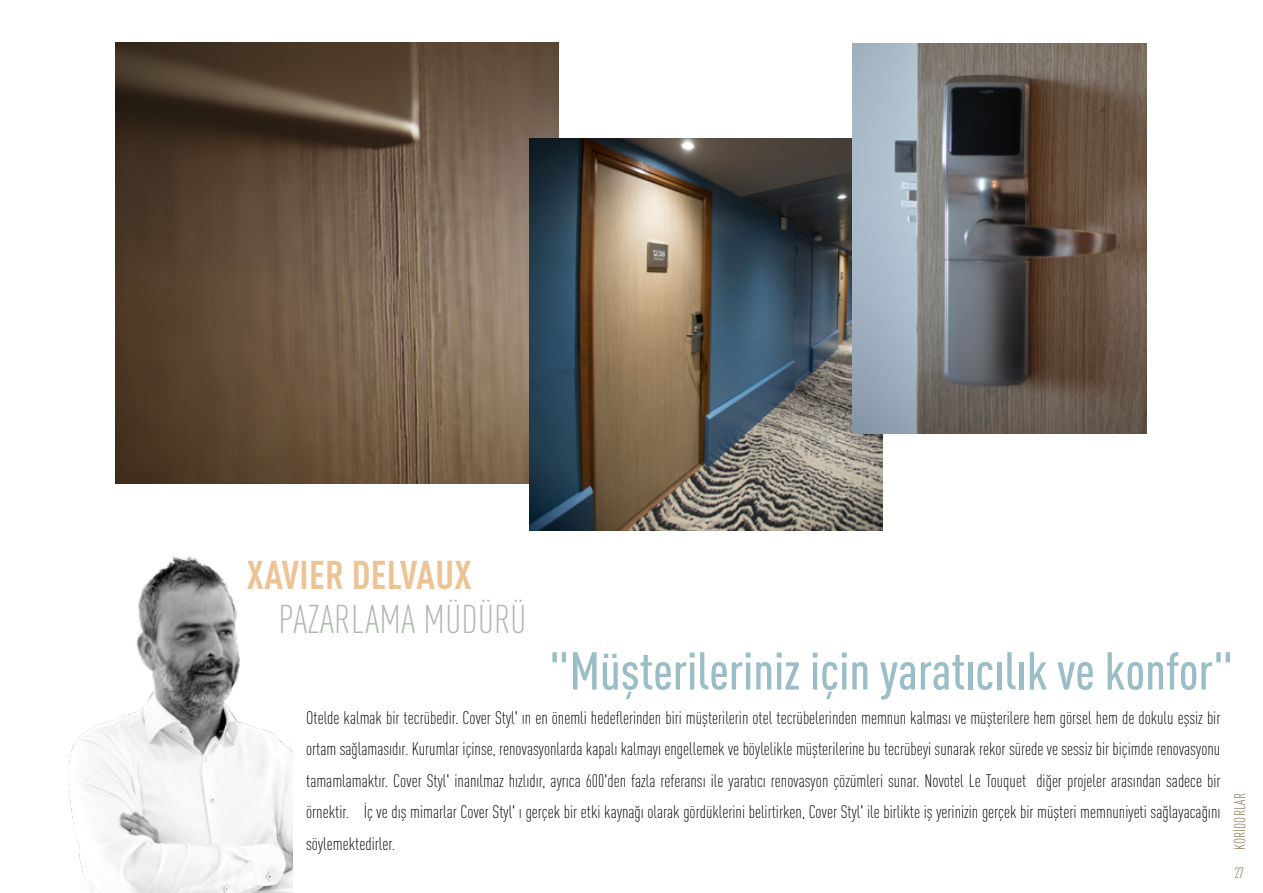
<style>
.page{position:relative;width:1263px;height:893px;background:#fff}
.page>*{position:absolute;margin:0;border:0;box-sizing:border-box;transform-origin:0 0}
.t1{font:500 condensed 52.5px "DIN Pro";color:#9bbdc7}
.t2{font:300 condensed 39.6px "DIN Pro";letter-spacing:.01em;color:#aeb8ad}
.t3{font:700 condensed 39.6px "DIN Pro";letter-spacing:.01em;color:#eec394}
.t4{font:300 condensed 18px/31.5px "DIN Pro";color:#000;text-align:justify}
.t5{font:300 condensed 15px "DIN Pro";letter-spacing:.01em;color:#856642}
</style>
<div class="page">
<img style="left:116px;top:43px;width:443px;height:441px">
<img style="left:530px;top:139px;width:353px;height:391px">
<img style="left:852px;top:43px;width:294px;height:390px">
<img style="left:69px;top:555px;width:223px;height:338px">
<h2 class="t3" style="left:247px;top:551px;width:226px">XAVIER DELVAUX</h2>
<h2 class="t2" style="left:279px;top:596px;width:249px">PAZARLAMA MÜDÜRÜ</h2>
<h1 class="t1" style="left:549px;top:640px;width:686px">"Müşterileriniz için yaratıcılık ve konfor"</h1>
<p class="t4" style="left:306px;top:702px;width:916px">Otelde kalmak bir tecrübedir. Cover Styl' ın en önemli hedeflerinden biri müşterilerin otel tecrübelerinden memnun kalması ve müşterilere hem görsel hem de dokulu eşsiz bir ortam sağlamasıdır. Kurumlar içinse, renovasyonlarda kapalı kalmayı engellemek ve böylelikle müşterilerine bu tecrübeyi sunarak rekor sürede ve sessiz bir biçimde renovasyonu tamamlamaktır. Cover Styl' inanılmaz hızlıdır, ayrıca 600'den fazla referansı ile yaratıcı renovasyon çözümleri sunar. Novotel Le Touquet diğer projeler arasından sadece bir örnektir. İç ve dış mimarlar Cover Styl' ı gerçek bir etki kaynağı olarak gördüklerini belirtirken, Cover Styl' ile birlikte iş yerinizin gerçek bir müşteri memnuniyeti sağlayacağını söylemektedirler.</p>
<p class="t5" style="left:1231px;top:850px;width:59px;rotate:-90deg">KORİDORLAR</p>
<p class="t5" style="left:1235px;top:864px;width:11px">27</p>
</div>
